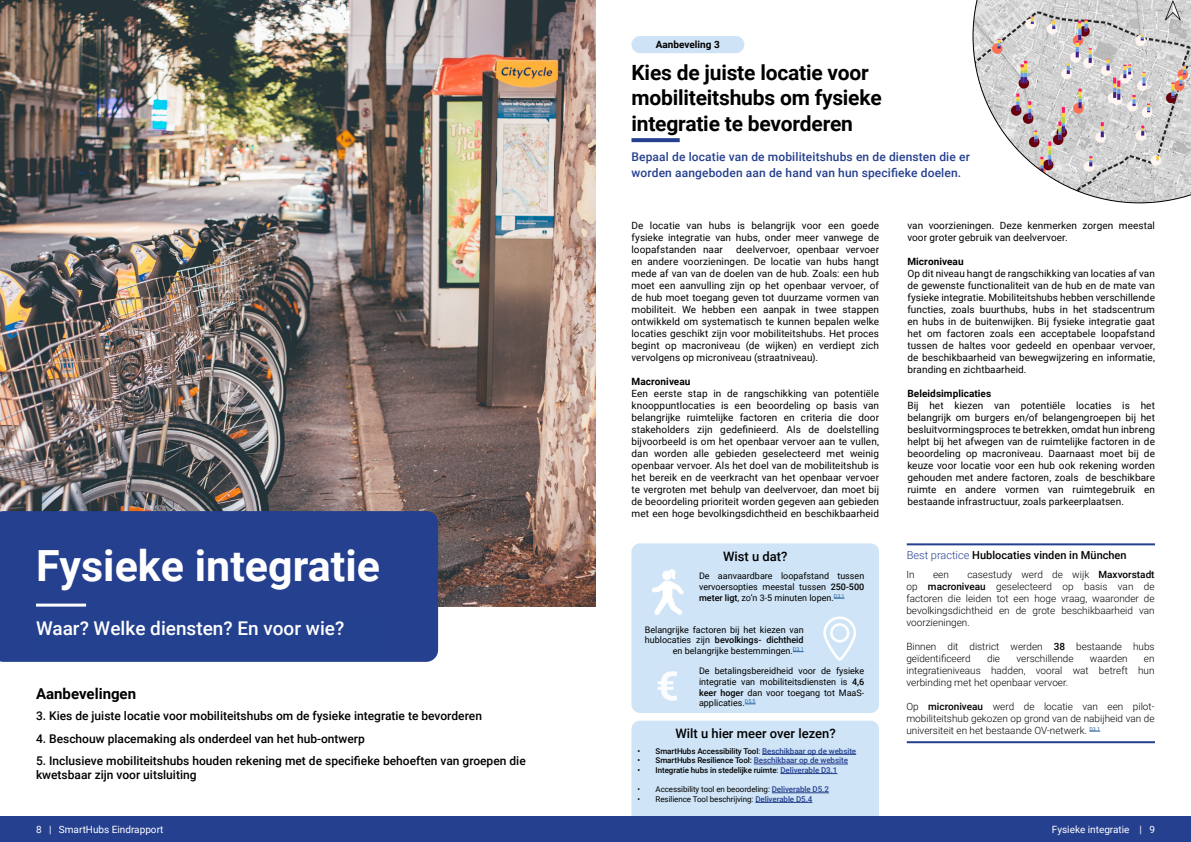
<style>
.page{position:relative;width:1191px;height:842px;background:#fff}
.page>*{position:absolute;margin:0;border:0;box-sizing:border-box;transform-origin:0 0}
.t1{font:700 43px "Roboto";color:#fff}
.t2{font:700 40px "Roboto";color:#fcfcff}
.t3{font:700 21px/25.2px "Roboto";letter-spacing:-.01em;color:#000}
.t4{font:500 19px "Roboto";color:#fff}
.t5{font:700 15px "Roboto";color:#000}
.t6{font:500 13px "Roboto";color:#000}
.t7{font:500 12px/14px "Roboto";color:#000}
.t8{font:500 12px/16px "Roboto";letter-spacing:.01em;color:#25408f}
.t9{font:500 11px "Roboto";color:#000}
.t10{font:10px/12px "Roboto";letter-spacing:.005em;color:#000;text-align:justify}
.t11{font:300 10px/12px "Roboto";color:#000;text-align:justify}
.t12{font:700 10px "Roboto";letter-spacing:.005em;color:#000}
.t13{font:10px "Roboto";color:#fff}
.t14{font:9px/10.8px "Roboto";color:#000;text-align:justify}
.t15{font:500 8px "Roboto";letter-spacing:-.01em;color:#000}
.t16{font:8px "Roboto";letter-spacing:-.01em;color:#000}
.t17{font:5.2px "Roboto";color:#215e9e}
.s1{font-weight:500}
.s2{font-weight:400}
.s3{color:#25408f}
.s4{font-weight:500;color:#25408f}
.s5{font-weight:300;color:#25408f}
</style>
<div class="page">
<div style="left:631px;top:721px;width:248px;height:111px;background:#cfe4f6;border-radius:9px"></div>
<div style="left:0;top:816px;width:1191px;height:26px;background:#25408f"></div>
<img style="left:0;top:0;width:595px;height:607px">
<div style="left:0;top:511px;width:438px;height:151px;background:#25408f"></div>
<hr style="left:36px;top:604px;width:50px;height:3px;background:#fff">
<div style="left:36px;top:615px;width:350px;height:41px;background:#24418f"></div>
<div style="left:631px;top:543px;width:248px;height:170px;background:#cfe4f6;border-radius:9px"></div>
<svg style="left:972px;top:0;width:219px;height:203px"></svg>
<svg style="left:631px;top:138px;width:48px;height:4px"></svg>
<div style="left:631px;top:36px;width:113px;height:17px;background:#cfe3f6;border-radius:9px"></div>
<hr style="left:906px;top:543px;width:249px;height:2px;background:#25408f">
<hr style="left:906px;top:741px;width:249px;height:2px;background:#25408f">
<hr style="left:762px;top:754px;width:94px;height:1px;background:#25408f">
<hr style="left:754px;top:764px;width:94px;height:1px;background:#25408f">
<hr style="left:780px;top:773px;width:57px;height:1px;background:#25408f">
<hr style="left:772px;top:792px;width:57px;height:1px;background:#25408f">
<hr style="left:755px;top:802px;width:57px;height:1px;background:#25408f">
<svg style="left:823px;top:616px;width:33px;height:45px"></svg>
<svg style="left:652px;top:570px;width:31px;height:44px"></svg>
<h1 class="t1" style="left:36px;top:535px;width:345px">Fysieke integratie</h1>
<h3 class="t4" style="left:36px;top:615px;width:310px">Waar? Welke diensten? En voor wie?</h3>
<h3 class="t5" style="left:36px;top:683px;width:102px">Aanbevelingen</h3>
<p class="t7" style="left:36px;top:708px;width:447px">3. Kies de juiste locatie voor mobiliteitshubs om de fysieke integratie te bevorderen</p>
<p class="t7" style="left:36px;top:731px;width:330px">4. Beschouw placemaking als onderdeel van het hub-ontwerp</p>
<p class="t7" style="left:36px;top:753px;width:491px">5. Inclusieve mobiliteitshubs houden rekening met de specifieke behoeften van groepen die kwetsbaar zijn voor uitsluiting</p>
<p class="t13" style="left:36px;top:822px;width:129px">8 | SmartHubs Eindrapport</p>
<p class="t12" style="left:656px;top:38px;width:65px">Aanbeveling 3</p>
<h3 class="t3" style="left:631px;top:59px;width:252px">Kies de juiste locatie voor mobiliteitshubs om fysieke integratie te bevorderen</h3>
<p class="t8" style="left:631px;top:148px;width:340px">Bepaal de locatie van de mobiliteitshubs en de diensten die er worden aangeboden aan de hand van hun specifieke doelen.</p>
<p class="t10" style="left:631px;top:219px;width:249px">De locatie van hubs is belangrijk voor een goede fysieke integratie van hubs, onder meer vanwege de loopafstanden naar</p>
<p class="t10" style="left:631px;top:243px;width:249px;text-indent:105px">deelvervoer, openbaar vervoer en andere voorzieningen. De locatie van hubs hangt mede af van van de doelen van de hub. Zoals: een hub moet een aanvulling zijn op het openbaar vervoer, of de hub moet toegang geven tot duurzame vormen van mobiliteit. We hebben een aanpak in twee stappen ontwikkeld om systematisch te kunnen bepalen welke locaties geschikt zijn voor mobiliteitshubs. Het proces begint op macroniveau (de wijken) en verdiept zich vervolgens op microniveau (straatniveau).</p>
<p class="t12" style="left:631px;top:374px;width:60px">Macroniveau</p>
<p class="t10" style="left:631px;top:387px;width:249px">Een eerste stap in de rangschikking van potentiële knooppuntlocaties is een beoordeling op basis van belangrijke ruimtelijke factoren en criteria die door stakeholders zijn gedefinieerd. Als de doelstelling bijvoorbeeld is om het openbaar vervoer aan te vullen, dan worden alle gebieden geselecteerd met weinig openbaar vervoer. Als het doel van de mobiliteitshub is het bereik en de veerkracht van het openbaar vervoer te vergroten met behulp van deelvervoer, dan moet bij de beoordeling prioriteit worden gegeven aan gebieden met een hoge bevolkingsdichtheid en beschikbaarheid</p>
<h3 class="t6" style="left:723px;top:547px;width:66px">Wist u dat?</h3>
<p class="t14" style="left:699px;top:570px;width:167px">De aanvaardbare loopafstand tussen vervoersopties meestal tussen <span class="s1">250-500 meter ligt</span>, zo’n 3-5 minuten lopen.<sup>D3.1</sup></p>
<p class="t14" style="left:645px;top:624px;width:160px;text-align:right">Belangrijke factoren bij het kiezen van hublocaties zijn <span class="s1">bevolkings- dichtheid </span>en belangrijke bestemmingen.<sup>D3.1</sup></p>
<h2 class="t2" style="left:656px;top:658px;width:24px">€</h2>
<p class="t14" style="left:699px;top:665px;width:167px">De betalingsbereidheid voor de fysieke integratie van mobiliteitsdiensten is <span class="s1">4,6 keer hoger</span> dan voor toegang tot MaaS&shy;applicaties.</p>
<p class="t17" style="left:745px;top:698px;width:12px">D5.5</p>
<h3 class="t6" style="left:675px;top:725px;width:162px">Wilt u hier meer over lezen?</h3>
<p class="t15" style="left:637px;top:745px;width:220px">• SmartHubs Accessibility Tool<span class="s2">:</span> <span class="s3">Beschikbaar op de website</span></p>
<p class="t15" style="left:637px;top:755px;width:212px">• SmartHubs Resilience Tool: <span class="s3">Beschikbaar op de website</span></p>
<p class="t15" style="left:637px;top:764px;width:201px">• Integratie hubs in stedelijke ruimte<span class="s2">:</span> <span class="s3">Deliverable D3.1</span></p>
<p class="t16" style="left:637px;top:784px;width:193px">• Accessibility tool en beoordeling: <span class="s4">Deliverable D5.2</span></p>
<p class="t16" style="left:637px;top:793px;width:176px">• Resilience Tool beschrijving: <span class="s4">Deliverable D5.4</span></p>
<p class="t10" style="left:907px;top:219px;width:249px">van voorzieningen. Deze kenmerken zorgen meestal voor groter gebruik van deelvervoer.</p>
<p class="t12" style="left:907px;top:254px;width:58px">Microniveau</p>
<p class="t10" style="left:907px;top:267px;width:249px">Op dit niveau hangt de rangschikking van locaties af van de gewenste functionaliteit van de hub en de mate van fysieke integratie. Mobiliteitshubs hebben verschillende functies, zoals buurthubs, hubs in het stadscentrum en hubs in de buitenwijken. Bij fysieke integratie gaat het om factoren zoals een acceptabele loopafstand tussen de haltes voor gedeeld en openbaar vervoer, de beschikbaarheid van bewegwijzering en informatie, branding en zichtbaarheid.</p>
<p class="t12" style="left:907px;top:386px;width:85px">Beleidsimplicaties</p>
<p class="t10" style="left:907px;top:399px;width:249px">Bij het kiezen van potentiële locaties is het belangrijk om burgers en/of belangengroepen bij het besluitvormingsproces te betrekken, omdat hun inbreng helpt bij het afwegen van de ruimtelijke factoren in de beoordeling op macroniveau. Daarnaast moet bij de keuze voor locatie voor een hub ook rekening worden gehouden met andere factoren, zoals de beschikbare ruimte en andere vormen van ruimtegebruik en bestaande infrastructuur, zoals parkeerplaatsen.</p>
<p class="t9" style="left:906px;top:547px;width:221px"><span class="s5">Best practice</span> Hublocaties vinden in München</p>
<p class="t11" style="left:906px;top:568px;width:250px;text-indent:61px">casestudy werd de wijk <span class="s1">Maxvorstadt </span>op <span class="s1">macroniveau</span> geselecteerd op basis van de factoren die leiden tot een hoge vraag, waaronder de bevolkingsdichtheid en de grote beschikbaarheid van voorzieningen.</p>
<p class="t11" style="left:906px;top:640px;width:250px">Binnen dit district werden <span class="s1">38</span> bestaande hubs geïdentificeerd</p>
<p class="t11" style="left:906px;top:568px;width:10px">In</p>
<p class="t11" style="left:933px;top:568px;width:17px">een</p>
<p class="t11" style="left:987px;top:652px;width:14px">die</p>
<p class="t11" style="left:1016px;top:652px;width:59px">verschillende</p>
<p class="t11" style="left:1089px;top:652px;width:39px">waarden</p>
<p class="t11" style="left:906px;top:652px;width:250px;text-indent:237px">en integratieniveaus hadden, vooral wat betreft hun verbinding met het openbaar vervoer.</p>
<p class="t11" style="left:906px;top:700px;width:250px">Op <span class="s1">microniveau</span> werd de locatie van een pilot&shy;mobiliteitshub gekozen op grond van de nabijheid van de universiteit en het bestaande OV-netwerk. <sup>D3.1</sup></p>
<p class="t13" style="left:1051px;top:822px;width:105px">Fysieke integratie | 9</p>
</div>
